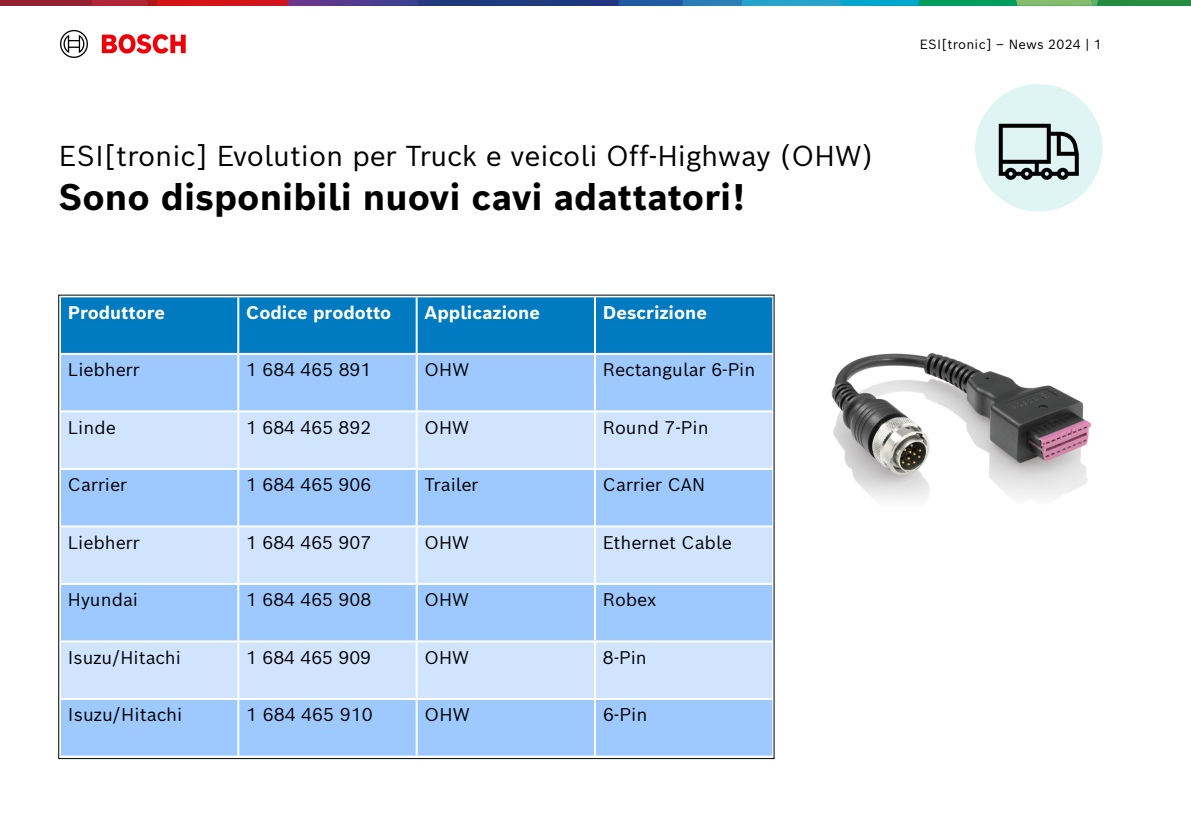
<style>
.page{position:relative;width:1191px;height:840px;background:#fff}
.page>*{position:absolute;margin:0;border:0;box-sizing:border-box;transform-origin:0 0}
.t1{font:700 36px "Bosch Sans";color:#000}
.t2{font:28px "Bosch Sans";color:#000}
.t3{font:18px "Bosch Sans";color:#000}
.t4{font:17.8px "Bosch Sans";color:#000}
.t5{font:700 17.8px "Bosch Sans";color:#fff}
.t6{font:13px "Bosch Sans";letter-spacing:.02em;color:#000}
</style>
<div class="page">
<svg style="left:102px;top:34px;width:84px;height:20px"></svg>
<svg style="left:60px;top:30px;width:28px;height:28px"></svg>
<div style="left:0;top:0;width:92px;height:6px;background:#942131"></div>
<svg style="left:92px;top:0;width:1099px;height:6px;background:#476377"></svg>
<div style="left:61px;top:297px;width:711px;height:56px;background:#007ac0"></div>
<div style="left:61px;top:355px;width:711px;height:400px;background:#9dc9ff"></div>
<svg style="left:61px;top:412px;width:711px;height:285px;background:#bcd9ff"></svg>
<hr style="left:237px;top:297px;width:2px;height:56px;background:#fff">
<hr style="left:416px;top:297px;width:2px;height:56px;background:#fff">
<hr style="left:594px;top:297px;width:2px;height:56px;background:#fff">
<hr style="left:237px;top:355px;width:2px;height:55px;background:#fff">
<hr style="left:416px;top:355px;width:2px;height:55px;background:#fff">
<hr style="left:594px;top:355px;width:2px;height:55px;background:#fff">
<hr style="left:59px;top:410px;width:179px;height:2px;background:#fff">
<hr style="left:238px;top:410px;width:179px;height:2px;background:#fff">
<hr style="left:237px;top:412px;width:2px;height:55px;background:#fff">
<hr style="left:417px;top:410px;width:178px;height:2px;background:#fff">
<hr style="left:416px;top:412px;width:2px;height:55px;background:#fff">
<hr style="left:595px;top:410px;width:179px;height:2px;background:#fff">
<hr style="left:594px;top:412px;width:2px;height:55px;background:#fff">
<hr style="left:59px;top:467px;width:179px;height:2px;background:#fff">
<hr style="left:238px;top:467px;width:179px;height:2px;background:#fff">
<hr style="left:237px;top:469px;width:2px;height:56px;background:#fff">
<hr style="left:417px;top:467px;width:178px;height:2px;background:#fff">
<hr style="left:416px;top:469px;width:2px;height:56px;background:#fff">
<hr style="left:595px;top:467px;width:179px;height:2px;background:#fff">
<hr style="left:594px;top:469px;width:2px;height:56px;background:#fff">
<hr style="left:59px;top:525px;width:179px;height:2px;background:#fff">
<hr style="left:238px;top:525px;width:179px;height:2px;background:#fff">
<hr style="left:237px;top:527px;width:2px;height:55px;background:#fff">
<hr style="left:417px;top:525px;width:178px;height:2px;background:#fff">
<hr style="left:416px;top:527px;width:2px;height:55px;background:#fff">
<hr style="left:595px;top:525px;width:179px;height:2px;background:#fff">
<hr style="left:594px;top:527px;width:2px;height:55px;background:#fff">
<hr style="left:59px;top:582px;width:179px;height:2px;background:#fff">
<hr style="left:238px;top:582px;width:179px;height:2px;background:#fff">
<hr style="left:237px;top:584px;width:2px;height:56px;background:#fff">
<hr style="left:417px;top:582px;width:178px;height:2px;background:#fff">
<hr style="left:416px;top:584px;width:2px;height:56px;background:#fff">
<hr style="left:595px;top:582px;width:179px;height:2px;background:#fff">
<hr style="left:594px;top:584px;width:2px;height:56px;background:#fff">
<hr style="left:59px;top:640px;width:179px;height:2px;background:#fff">
<hr style="left:238px;top:640px;width:179px;height:2px;background:#fff">
<hr style="left:237px;top:642px;width:2px;height:55px;background:#fff">
<hr style="left:417px;top:640px;width:178px;height:2px;background:#fff">
<hr style="left:416px;top:642px;width:2px;height:55px;background:#fff">
<hr style="left:595px;top:640px;width:179px;height:2px;background:#fff">
<hr style="left:594px;top:642px;width:2px;height:55px;background:#fff">
<hr style="left:59px;top:697px;width:179px;height:2px;background:#fff">
<hr style="left:238px;top:697px;width:179px;height:2px;background:#fff">
<hr style="left:237px;top:699px;width:2px;height:56px;background:#fff">
<hr style="left:417px;top:697px;width:178px;height:2px;background:#fff">
<hr style="left:416px;top:699px;width:2px;height:56px;background:#fff">
<hr style="left:595px;top:697px;width:179px;height:2px;background:#fff">
<hr style="left:594px;top:699px;width:2px;height:56px;background:#fff">
<div style="left:975px;top:84px;width:127px;height:127px;background:#def5f3;border-radius:50%"></div>
<svg style="left:998px;top:124px;width:80px;height:56px"></svg>
<img style="left:831px;top:353px;width:261px;height:147px">
<h2 class="t2" style="left:59px;top:132px;width:816px">ESI[tronic] Evolution per Truck e veicoli Off-Highway (OHW)</h2>
<h1 class="t1" style="left:59px;top:167px;width:688px">Sono disponibili nuovi cavi adattatori!</h1>
<p class="t5" style="left:68px;top:297px;width:98px">Produttore</p>
<p class="t5" style="left:246px;top:297px;width:146px">Codice prodotto</p>
<p class="t5" style="left:424px;top:297px;width:117px">Applicazione</p>
<p class="t5" style="left:603px;top:297px;width:105px">Descrizione</p>
<p class="t4" style="left:68px;top:354px;width:73px">Liebherr</p>
<p class="t4" style="left:246px;top:354px;width:126px">1 684 465 891</p>
<p class="t4" style="left:424px;top:354px;width:46px">OHW</p>
<p class="t4" style="left:603px;top:354px;width:154px">Rectangular 6-Pin</p>
<p class="t4" style="left:68px;top:412px;width:50px">Linde</p>
<p class="t4" style="left:246px;top:412px;width:126px">1 684 465 892</p>
<p class="t4" style="left:424px;top:412px;width:46px">OHW</p>
<p class="t4" style="left:603px;top:412px;width:107px">Round 7-Pin</p>
<p class="t4" style="left:68px;top:469px;width:61px">Carrier</p>
<p class="t4" style="left:246px;top:469px;width:126px">1 684 465 906</p>
<p class="t4" style="left:424px;top:469px;width:56px">Trailer</p>
<p class="t4" style="left:603px;top:469px;width:104px">Carrier CAN</p>
<p class="t4" style="left:68px;top:527px;width:73px">Liebherr</p>
<p class="t4" style="left:246px;top:527px;width:126px">1 684 465 907</p>
<p class="t4" style="left:424px;top:527px;width:46px">OHW</p>
<p class="t4" style="left:603px;top:527px;width:131px">Ethernet Cable</p>
<p class="t4" style="left:68px;top:584px;width:72px">Hyundai</p>
<p class="t4" style="left:246px;top:584px;width:126px">1 684 465 908</p>
<p class="t4" style="left:424px;top:584px;width:46px">OHW</p>
<p class="t4" style="left:603px;top:584px;width:55px">Robex</p>
<p class="t4" style="left:68px;top:641px;width:115px">Isuzu/Hitachi</p>
<p class="t4" style="left:246px;top:641px;width:126px">1 684 465 909</p>
<p class="t4" style="left:424px;top:641px;width:46px">OHW</p>
<p class="t4" style="left:603px;top:641px;width:46px">8-Pin</p>
<p class="t3" style="left:68px;top:699px;width:116px">Isuzu/Hitachi</p>
<p class="t3" style="left:246px;top:699px;width:128px">1 684 465 910</p>
<p class="t3" style="left:425px;top:699px;width:47px">OHW</p>
<p class="t3" style="left:603px;top:699px;width:46px">6-Pin</p>
<p class="t6" style="left:920px;top:33px;width:183px">ESI[tronic] – News 2024 | 1</p>
</div>
